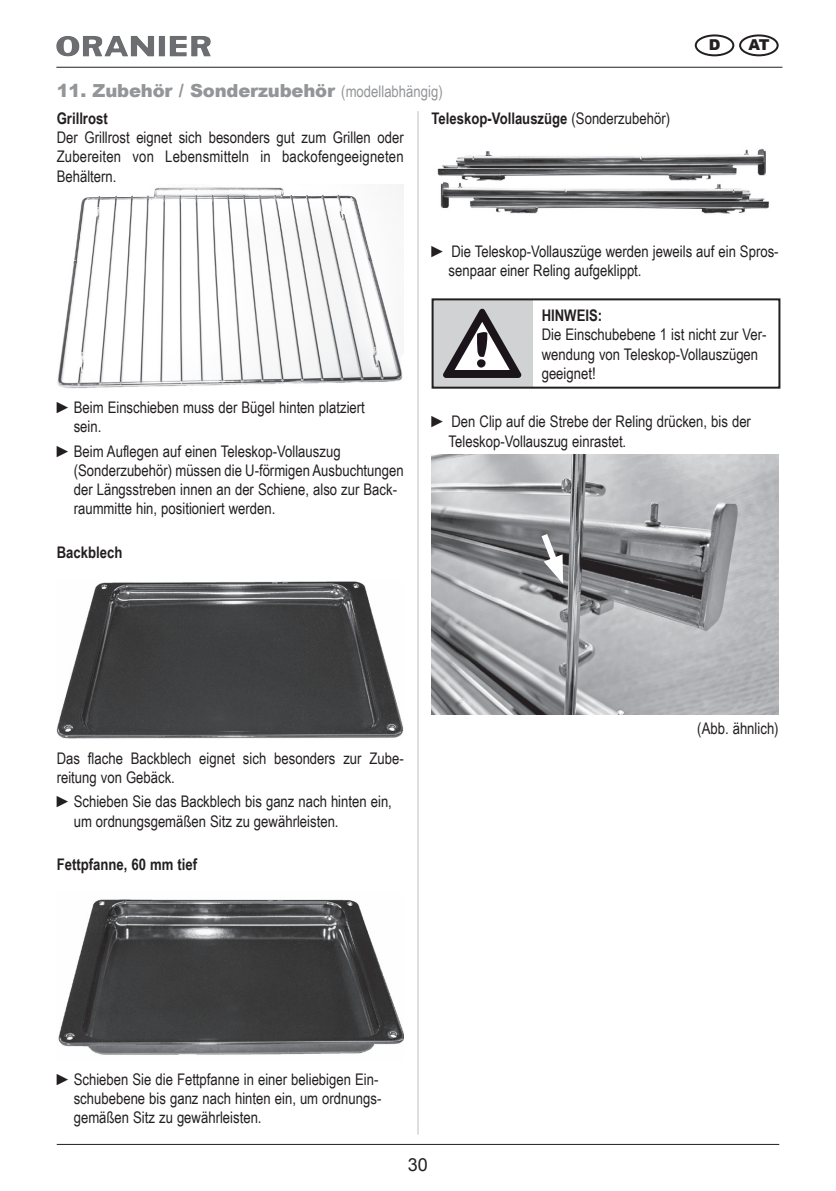
<style>
.page{position:relative;width:836px;height:1191px;background:#fff}
.page>*{position:absolute;margin:0;border:0;box-sizing:border-box;transform-origin:0 0}
.t1{font:900 18px "Arial";letter-spacing:-.01em;color:#939598}
.t2{font:18px "Arial";color:#231f20}
.t3{font:16px/19.2px "Arial Narrow";color:#231f20}
.t4{font:700 16px "Arial Narrow";color:#231f20}
.t5{font:900 15px "Arial";color:#231f20}
.s1{font-family:"Arial Narrow";font-weight:400;font-size:16px}
.s2{font-weight:400}
</style>
<div class="page">
<img style="left:108px;top:36px;width:46px;height:20px">
<hr style="left:56px;top:67px;width:726px;height:1px;background:#231f20">
<hr style="left:57px;top:1144px;width:722px;height:1px;background:#231f20">
<div style="left:739px;top:34px;width:39px;height:22px;border:2px solid #231f20;border-radius:50%"></div>
<div style="left:694px;top:34px;width:40px;height:22px;border:2px solid #231f20;border-radius:50%"></div>
<hr style="left:417px;top:111px;width:1px;height:1023px;background:#bcbdc0">
<img style="left:57px;top:185px;width:347px;height:203px">
<img style="left:57px;top:581px;width:347px;height:158px">
<img style="left:58px;top:899px;width:346px;height:156px">
<img style="left:437px;top:149px;width:332px;height:65px">
<div style="left:432px;top:299px;width:101px;height:89px;background:#d1d2d4"></div>
<div style="left:431px;top:298px;width:349px;height:91px;border:2px solid #231f20"></div>
<svg style="left:443px;top:309px;width:78px;height:69px"></svg>
<img style="left:431px;top:454px;width:347px;height:261px">
<svg style="left:536px;top:527px;width:29px;height:57px"></svg>
<p class="t1" style="left:57px;top:77px;width:387px">11. Zubehör / Sonderzubehör <span class="s1">(modellabhängig)</span></p>
<p class="t4" style="left:431px;top:106px;width:240px">Teleskop-Vollauszüge <span class="s2">(Sonderzubehör)</span></p>
<p class="t4" style="left:57px;top:106px;width:53px">Grillrost</p>
<p class="t3" style="left:57px;top:127px;width:348px;text-align:justify">Der Grillrost eignet sich besonders gut zum Grillen oder Zubereiten von Lebensmitteln in backofengeeigneten Behältern.</p>
<p class="t5" style="left:708px;top:34px;width:13px">D</p>
<p class="t5" style="left:748px;top:34px;width:23px">AT</p>
<p class="t3" style="left:74px;top:397px;width:292px;text-indent:-17px">►Beim Einschieben muss der Bügel hinten platziert sein.</p>
<p class="t3" style="left:74px;top:441px;width:331px;text-indent:-17px">►Beim Auflegen auf einen Teleskop-Vollauszug (Sonderzubehör) müssen die U-förmigen Ausbuchtungen der Längsstreben innen an der Schiene, also zur Back&shy;raummitte hin, positioniert werden.</p>
<p class="t4" style="left:57px;top:540px;width:67px">Backblech</p>
<p class="t3" style="left:448px;top:241px;width:331px;text-indent:-17px">► Die Teleskop-Vollauszüge werden jeweils auf ein Spros&shy;senpaar einer Reling aufgeklippt.</p>
<p class="t4" style="left:541px;top:303px;width:62px">HINWEIS:</p>
<p class="t3" style="left:541px;top:324px;width:226px">Die Einschubebene 1 ist nicht zur Ver&shy;wendung von Teleskop-Vollauszügen geeignet!</p>
<p class="t3" style="left:448px;top:411px;width:304px;text-indent:-17px">► Den Clip auf die Strebe der Reling drücken, bis der<br>Teleskop-Vollauszug einrastet.</p>
<p class="t3" style="left:57px;top:748px;width:348px">Das flache Backblech eignet sich besonders zur Zube&shy;reitung von Gebäck.</p>
<p class="t3" style="left:74px;top:791px;width:320px;text-indent:-17px">►Schieben Sie das Backblech bis ganz nach hinten ein, um ordnungsgemäßen Sitz zu gewährleisten.</p>
<p class="t4" style="left:57px;top:852px;width:142px">Fettpfanne, 60 mm tief</p>
<p class="t3" style="left:697px;top:718px;width:83px">(Abb. ähnlich)</p>
<p class="t3" style="left:74px;top:1068px;width:309px;text-indent:-17px">►Schieben Sie die Fettpfanne in einer beliebigen Ein&shy;schubebene bis ganz nach hinten ein, um ordnungs&shy;gemäßen Sitz zu gewährleisten.</p>
<p class="t2" style="left:408px;top:1153px;width:22px">30</p>
</div>
